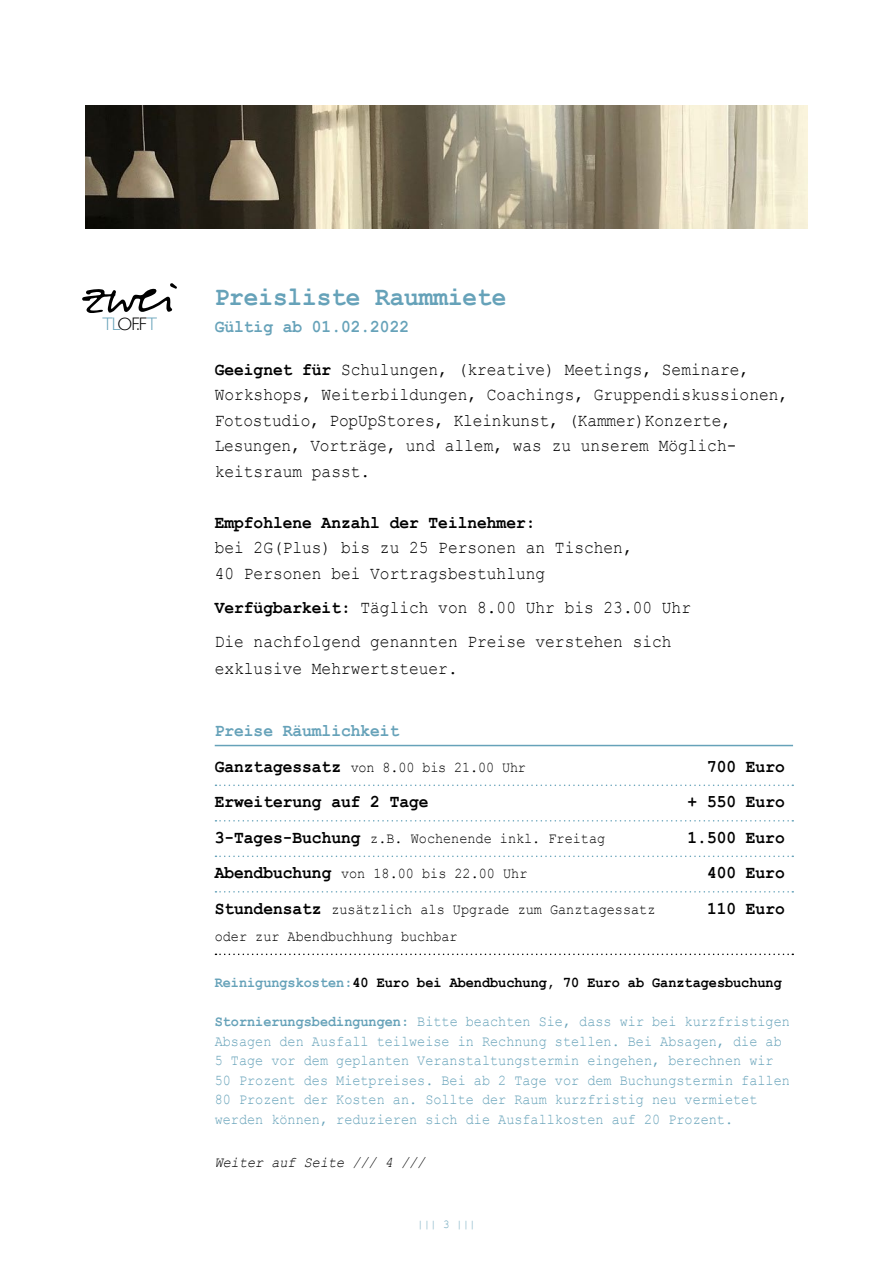
<style>
.page{position:relative;width:893px;height:1263px;background:#fff}
.page>*{position:absolute;margin:0;border:0;box-sizing:border-box;transform-origin:0 0}
.t1{font:76.95px "Darkwoman";color:#000}
.t2{font:700 27px "Courier New";color:#66a2b9;scale:.9 1}
.t3{font:300 18.15px "Gill Sans";letter-spacing:-.06em;color:#000}
.t4{font:18px/25.5px "Courier New";color:#000;scale:.9 1}
.t5{font:700 18px "Courier New";color:#000;scale:.9 1}
.t6{font:700 18px "Courier New";color:#66a2b9;scale:.9 1}
.t7{font:15px/19.5px "Courier New";color:#66a2b9;scale:.9 1}
.t8{font:15px "Courier New";color:#000;scale:.9 1}
.t9{font:700 15px "Courier New";color:#000;scale:.9 1}
.t10{font:italic 15px "Courier New";color:#000;scale:.9 1}
.t11{font:12px "Courier New";color:#66a2b9;scale:.9 1}
.s1{color:#66a2b9}
.s2{font-weight:700}
.s3{font-weight:700;font-size:18px}
</style>
<div class="page">
<hr style="left:215px;top:745px;width:578px;height:1px;background:#66a2b9">
<svg style="left:215px;top:784px;width:578px;height:2px"></svg>
<svg style="left:215px;top:820px;width:578px;height:1px"></svg>
<svg style="left:215px;top:855px;width:578px;height:2px"></svg>
<svg style="left:215px;top:891px;width:578px;height:1px"></svg>
<svg style="left:215px;top:953px;width:578px;height:2px"></svg>
<img style="left:85px;top:105px;width:723px;height:123px">
<h1 class="t1" style="left:86px;top:241px;width:93px">zwei</h1>
<p class="t3" style="left:102px;top:309px;width:56px"><span class="s1">TL</span>OF.F<span class="s1">T</span></p>
<h2 class="t2" style="left:215px;top:280px;width:326px">Preisliste Raummiete</h2>
<p class="t6" style="left:215px;top:315px;width:218px">Gültig ab 01.02.2022</p>
<p class="t4" style="left:215px;top:356px;width:639px"><span class="s2">Geeignet für</span> Schulungen, (kreative) Meetings, Seminare, Workshops, Weiterbildungen, Coachings, Gruppendiskussionen, Fotostudio, PopUpStores, Kleinkunst, (Kammer)Konzerte, Lesungen, Vorträge, und allem, was zu unserem Möglich&shy;keitsraum passt.</p>
<p class="t5" style="left:215px;top:511px;width:358px">Empfohlene Anzahl der Teilnehmer:</p>
<p class="t4" style="left:215px;top:534px;width:466px">bei 2G(Plus) bis zu 25 Personen an Tischen,<br>40 Personen bei Vortragsbestuhlung</p>
<p class="t4" style="left:215px;top:589px;width:531px;line-height:34px"><span class="s2">Verfügbarkeit:</span> Täglich von 8.00 Uhr bis 23.00 Uhr<br>Die nachfolgend genannten Preise verstehen sich</p>
<p class="t4" style="left:215px;top:655px;width:272px">exklusive Mehrwertsteuer.</p>
<p class="t6" style="left:215px;top:719px;width:207px">Preise Räumlichkeit</p>
<p class="t8" style="left:215px;top:758px;width:347px"><span class="s3">Ganztagessatz</span> von 8.00 bis 21.00 Uhr</p>
<p class="t5" style="left:707px;top:755px;width:88px">700 Euro</p>
<p class="t5" style="left:215px;top:790px;width:239px">Erweiterung auf 2 Tage</p>
<p class="t5" style="left:688px;top:790px;width:109px">+ 550 Euro</p>
<p class="t8" style="left:215px;top:829px;width:435px"><span class="s3">3-Tages-Buchung</span> z.B. Wochenende inkl. Freitag</p>
<p class="t5" style="left:687px;top:826px;width:109px">1.500 Euro</p>
<p class="t8" style="left:215px;top:864px;width:349px"><span class="s3">Abendbuchung</span> von 18.00 bis 22.00 Uhr</p>
<p class="t5" style="left:707px;top:861px;width:88px">400 Euro</p>
<p class="t8" style="left:215px;top:900px;width:491px"><span class="s3">Stundensatz</span> zusätzlich als Upgrade zum Ganztagessatz</p>
<p class="t5" style="left:707px;top:897px;width:88px">110 Euro</p>
<p class="t8" style="left:215px;top:927px;width:272px">oder zur Abendbuchhung buchbar</p>
<p class="t9" style="left:215px;top:973px;width:632px"><span class="s1">Reinigungskosten:</span>40 Euro bei Abendbuchung, 70 Euro ab Ganztagesbuchung</p>
<p class="t7" style="left:215px;top:1011px;width:641px"><span class="s2">Stornierungsbedingungen:</span> Bitte beachten Sie, dass wir bei kurzfristigen Absagen den Ausfall teilweise in Rechnung stellen. Bei Absagen, die ab 5 Tage vor dem geplanten Veranstaltungstermin eingehen, berechnen wir 50 Prozent des Mietpreises. Bei ab 2 Tage vor dem Buchungstermin fallen 80 Prozent der Kosten an. Sollte der Raum kurzfristig neu vermietet werden können, reduzieren sich die Ausfallkosten auf 20 Prozent.</p>
<p class="t10" style="left:215px;top:1152px;width:236px">Weiter auf Seite /// 4 ///</p>
<p class="t11" style="left:417px;top:1217px;width:66px">||| 3 |||</p>
</div>
